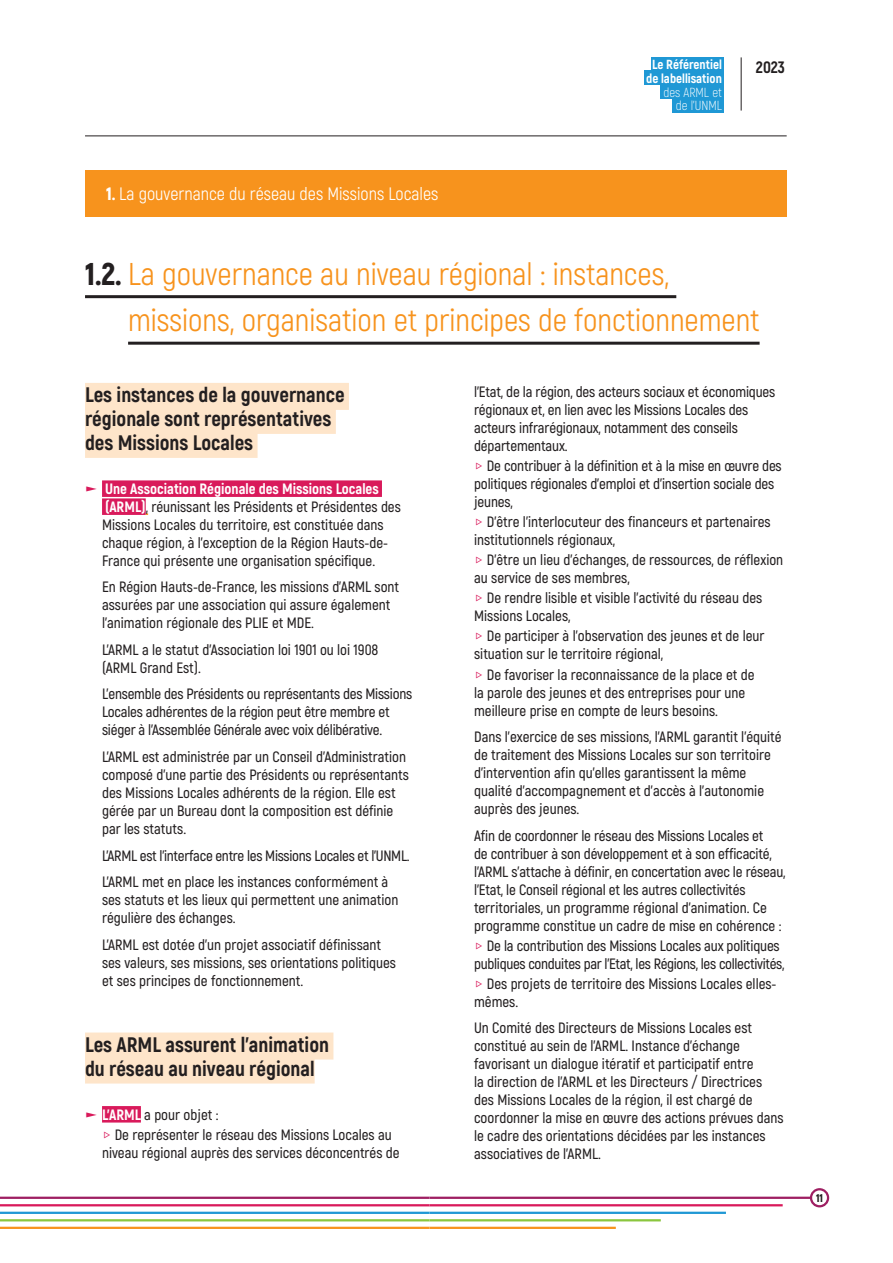
<style>
.page{position:relative;width:893px;height:1263px;background:#fff}
.page>*{position:absolute;margin:0;border:0;box-sizing:border-box;transform-origin:0 0}
.t1{font:31.5px/46.5px "Akrobat";color:#f7931d}
.t2{font:800 21px/24px "Akrobat";color:#231f20}
.t3{font:18px "Akrobat";color:#fff}
.t4{font:800 16.5px "Akrobat";color:#231f20}
.t5{font:600 15px/18px "Akrobat";color:#231f20}
.t6{font:600 15px/26.5px "Akrobat";letter-spacing:-.02em;color:#231f20}
.t7{font:800 13.2px/13.8px "Akrobat";color:#fff;text-align:center}
.t8{font:300 13.2px/13.8px "Akrobat";color:#fff;text-align:right}
.t9{font:900 11.25px "Akrobat";color:#231f20}
.s1{font-weight:900}
.s2{font-weight:900;color:#231f20}
.s3{color:#d91a5b}
.s4{font-weight:800;color:#fff}
</style>
<div class="page">
<hr style="left:429px;top:1196px;width:388px;height:3px;background:#9e1f62">
<hr style="left:429px;top:1204px;width:354px;height:2px;background:#d91a5b">
<hr style="left:429px;top:1212px;width:297px;height:2px;background:#1f98d5">
<hr style="left:429px;top:1219px;width:232px;height:2px;background:#8bc63e">
<hr style="left:429px;top:1227px;width:187px;height:2px;background:#f7931d">
<svg style="left:810px;top:1188px;width:19px;height:19px"></svg>
<hr style="left:0;top:1196px;width:429px;height:3px;background:#9e1f62">
<hr style="left:0;top:1204px;width:429px;height:2px;background:#d91a5b">
<hr style="left:0;top:1212px;width:429px;height:2px;background:#1f98d5">
<hr style="left:0;top:1219px;width:429px;height:2px;background:#8bc63e">
<hr style="left:0;top:1227px;width:429px;height:2px;background:#f7931d">
<hr style="left:741px;top:57px;width:1px;height:54px;background:#231f20">
<hr style="left:85px;top:136px;width:702px;height:1px;background:#231f20">
<div style="left:651px;top:57px;width:72px;height:14px;background:#1f98d5"></div>
<div style="left:660px;top:84px;width:63px;height:15px;background:#1f98d5"></div>
<div style="left:644px;top:71px;width:79px;height:14px;background:#1f98d5"></div>
<div style="left:672px;top:98px;width:51px;height:15px;background:#1f98d5"></div>
<div style="left:85px;top:383px;width:264px;height:27px;background:#fee5ca"></div>
<div style="left:85px;top:407px;width:251px;height:27px;background:#fee5ca"></div>
<div style="left:85px;top:431px;width:173px;height:27px;background:#fee5ca"></div>
<div style="left:102px;top:480px;width:280px;height:17px;background:#d91a5b"></div>
<div style="left:102px;top:498px;width:44px;height:17px;background:#d91a5b"></div>
<div style="left:85px;top:1032px;width:248px;height:27px;background:#fee5ca"></div>
<div style="left:85px;top:1056px;width:230px;height:27px;background:#fee5ca"></div>
<div style="left:102px;top:1106px;width:39px;height:16px;background:#d91a5b"></div>
<div style="left:85px;top:170px;width:702px;height:47px;background:#f7931d"></div>
<hr style="left:85px;top:295px;width:591px;height:3px;background:#231f20">
<hr style="left:128px;top:342px;width:632px;height:3px;background:#231f20">
<p class="t3" style="left:106px;top:183px;width:334px"><span class="s1">1.</span> La gouvernance du réseau des Missions Locales</p>
<p class="t7" style="left:646px;top:57px;width:77px">Le Référentiel de labellisation</p>
<p class="t8" style="left:663px;top:85px;width:60px">des ARML et de l’UNML</p>
<p class="t4" style="left:756px;top:57px;width:31px">2023</p>
<h1 class="t1" style="left:128px;top:250px;width:633px;text-indent:-43px"><span class="s2">1.2.</span> La gouvernance au niveau régional : instances, missions, organisation et principes de fonctionnement</h1>
<h2 class="t2" style="left:85px;top:383px;width:261px">Les instances de la gouvernance régionale sont représentatives des Missions Locales</h2>
<p class="t5" style="left:102px;top:480px;width:300px;text-indent:-17px"><span class="s3">❑</span> <span class="s4">Une Association Régionale des Missions Locales (ARML)</span>, réunissant les Présidents et Présidentes des Missions Locales du territoire, est constituée dans chaque région, à l’exception de la Région Hauts-de-France qui présente une organisation spécifique.</p>
<p class="t5" style="left:102px;top:578px;width:299px">En Région Hauts-de-France, les missions d’ARML sont assurées par une association qui assure également l’animation régionale des PLIE et MDE.</p>
<p class="t5" style="left:102px;top:641px;width:278px">L’ARML a le statut d’Association loi 1901 ou loi 1908 (ARML Grand Est).</p>
<p class="t5" style="left:102px;top:685px;width:312px">L’ensemble des Présidents ou représentants des Missions<br>Locales adhérentes de la région peut être membre et siéger à l’Assemblée Générale avec voix délibérative.</p>
<p class="t5" style="left:102px;top:748px;width:308px">L’ARML est administrée par un Conseil d’Administration composé d’une partie des Présidents ou représentants des Missions Locales adhérents de la région. Elle est gérée par un Bureau dont la composition est définie par les statuts.</p>
<p class="t6" style="left:102px;top:842px;width:309px">L’ARML est l’interface entre les Missions Locales et l’UNML.<br>L’ARML met en place les instances conformément à</p>
<p class="t5" style="left:102px;top:891px;width:298px">ses statuts et les lieux qui permettent une animation régulière des échanges.</p>
<p class="t5" style="left:102px;top:935px;width:296px">L’ARML est dotée d’un projet associatif définissant ses valeurs, ses missions, ses orientations politiques et ses principes de fonctionnement.</p>
<h2 class="t2" style="left:85px;top:1032px;width:246px">Les ARML assurent l’animation du réseau au niveau régional</h2>
<p class="t5" style="left:115px;top:1104px;width:279px;line-height:20.1px;text-indent:-30px"><span class="s3">❑</span> <span class="s4">L’ARML</span> a pour objet :<br>De représenter le réseau des Missions Locales au</p>
<p class="t5" style="left:102px;top:1143px;width:299px">niveau régional auprès des services déconcentrés de</p>
<p class="t5" style="left:474px;top:382px;width:303px">l’Etat, de la région, des acteurs sociaux et économiques régionaux et, en lien avec les Missions Locales des acteurs infrarégionaux, notamment des conseils départementaux.</p>
<p class="t5" style="left:474px;top:457px;width:309px;text-indent:13px">De contribuer à la définition et à la mise en œuvre des politiques régionales d’emploi et d’insertion sociale des jeunes,</p>
<p class="t5" style="left:474px;top:513px;width:298px;text-indent:13px">D’être l’interlocuteur des financeurs et partenaires institutionnels régionaux,</p>
<p class="t5" style="left:474px;top:551px;width:311px;text-indent:13px">D’être un lieu d’échanges, de ressources, de réflexion au service de ses membres,</p>
<p class="t5" style="left:474px;top:589px;width:290px;text-indent:13px">De rendre lisible et visible l’activité du réseau des<br>Missions Locales,</p>
<p class="t5" style="left:474px;top:627px;width:292px;text-indent:13px">De participer à l’observation des jeunes et de leur situation sur le territoire régional,</p>
<p class="t5" style="left:474px;top:665px;width:282px;text-indent:13px">De favoriser la reconnaissance de la place et de la parole des jeunes et des entreprises pour une meilleure prise en compte de leurs besoins.</p>
<p class="t5" style="left:474px;top:728px;width:309px">Dans l’exercice de ses missions, l’ARML garantit l’équité de traitement des Missions Locales sur son territoire d’intervention afin qu’elles garantissent la même qualité d’accompagnement et d’accès à l’autonomie auprès des jeunes.</p>
<p class="t5" style="left:474px;top:826px;width:313px">Afin de coordonner le réseau des Missions Locales et<br>de contribuer à son développement et à son efficacité, l’ARML s’attache à définir, en concertation avec le réseau, l’Etat, le Conseil régional et les autres collectivités territoriales, un programme régional d’animation. Ce programme constitue un cadre de mise en cohérence :</p>
<p class="t6" style="left:474px;top:936px;width:312px;line-height:18px;text-align:center">De la contribution des Missions Locales aux politiques publiques conduites par l’Etat, les Régions, les collectivités,</p>
<p class="t5" style="left:474px;top:975px;width:304px;text-indent:13px">Des projets de territoire des Missions Locales elles&shy;mêmes.</p>
<p class="t5" style="left:474px;top:1019px;width:311px">Un Comité des Directeurs de Missions Locales est constitué au sein de l’ARML. Instance d’échange favorisant un dialogue itératif et participatif entre<br>la direction de l’ARML et les Directeurs / Directrices des Missions Locales de la région, il est chargé de coordonner la mise en œuvre des actions prévues dans le cadre des orientations décidées par les instances associatives de l’ARML.</p>
<p class="t9" style="left:816px;top:1191px;width:9px">11</p>
</div>
